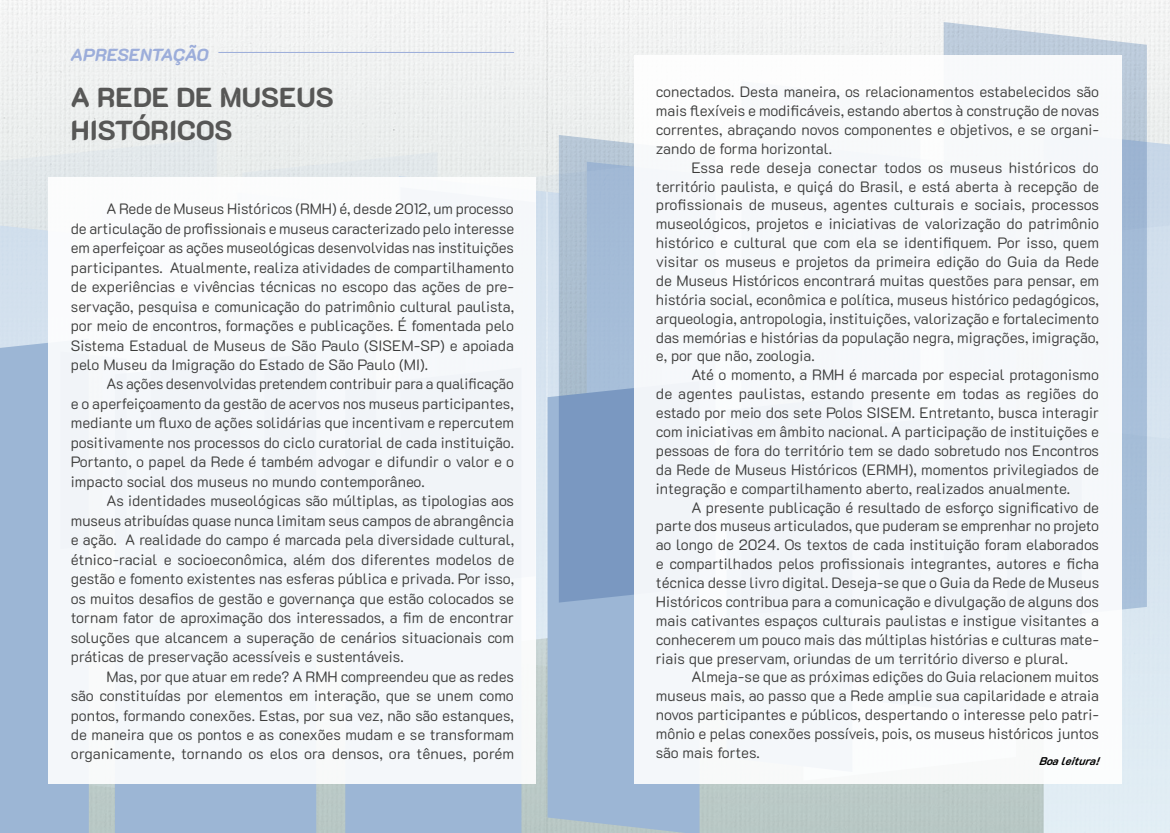
<style>
.page{position:relative;width:1170px;height:833px;background:#fff}
.page>*{position:absolute;margin:0;border:0;box-sizing:border-box;transform-origin:0 0}
.t1{font:800 27.5px/33px "K2 D";color:#575756}
.t2{font:italic 800 17.5px "K2 D";color:#9cadda}
.t3{font:300 15px/18.9px "K2 D";color:#3c3c3b;text-align:justify}
.t4{font:italic 700 11.25px "K2 D";color:#000}
</style>
<div class="page">
<img style="left:0;top:0;width:1169px;height:832px">
<svg style="left:1043px;top:131px;width:126px;height:702px;background:#dae7f1"></svg>
<svg style="left:0;top:138px;width:217px;height:661px;background:#e2e7e9"></svg>
<svg style="left:242px;top:152px;width:195px;height:25px;background:#e4e9ea"></svg>
<svg style="left:465px;top:166px;width:93px;height:510px;background:#d7e3ec"></svg>
<div style="left:1146px;top:224px;width:23px;height:216px;background:#d3e1ee"></div>
<div style="left:0;top:562px;width:89px;height:271px;background:#9cb6d5"></div>
<div style="left:115px;top:783px;width:201px;height:50px;background:#9cb6d5"></div>
<div style="left:345px;top:783px;width:176px;height:50px;background:#9cb6d5"></div>
<div style="left:547px;top:381px;width:152px;height:452px;background:#9cb6d5"></div>
<svg style="left:943px;top:22px;width:203px;height:606px;background:#b5c7db"></svg>
<svg style="left:558px;top:135px;width:75px;height:467px;background:#94adcc"></svg>
<svg style="left:0;top:210px;width:49px;height:352px;background:#b2c7de"></svg>
<div style="left:633px;top:55px;width:488px;height:728px;background:#f5f8fa"></div>
<div style="left:49px;top:177px;width:487px;height:606px;background:#f4f7fa"></div>
<hr style="left:218px;top:52px;width:296px;height:1px;background:#9cadda">
<p class="t2" style="left:71px;top:45px;width:139px">APRESENTAÇÃO</p>
<h1 class="t1" style="left:71px;top:81px;width:264px">A REDE DE MUSEUS<br>HISTÓRICOS</h1>
<p class="t3" style="left:656px;top:82px;width:445px">conectados. Desta maneira, os relacionamentos estabelecidos são mais flexíveis e modificáveis, estando abertos à construção de novas correntes, abraçando novos componentes e objetivos, e se organi&shy;zando de forma horizontal.</p>
<p class="t3" style="left:656px;top:158px;width:445px;text-indent:35px">Essa rede deseja conectar todos os museus históricos do território paulista, e quiçá do Brasil, e está aberta à recepção de profissionais de museus, agentes culturais e sociais, processos museológicos, projetos e iniciativas de valorização do patrimônio histórico e cultural que com ela se identifiquem. Por isso, quem visitar os museus e projetos da primeira edição do Guia da Rede de Museus Históricos encontrará muitas questões para pensar, em história social, econômica e política, museus histórico pedagógicos, arqueologia, antropologia, instituições, valorização e fortalecimento das memórias e histórias da população negra, migrações, imigração, e, por que não, zoologia.</p>
<p class="t3" style="left:656px;top:366px;width:444px;text-indent:35px">Até o momento, a RMH é marcada por especial protagonismo de agentes paulistas, estando presente em todas as regiões do estado por meio dos sete Polos SISEM. Entretanto, busca interagir com iniciativas em âmbito nacional. A participação de instituições e pessoas de fora do território tem se dado sobretudo nos Encontros da Rede de Museus Históricos (ERMH), momentos privilegiados de integração e compartilhamento aberto, realizados anualmente.</p>
<p class="t3" style="left:656px;top:498px;width:445px;text-indent:35px">A presente publicação é resultado de esforço significativo de parte dos museus articulados, que puderam se emprenhar no projeto ao longo de 2024. Os textos de cada instituição foram elaborados e compartilhados pelos profissionais integrantes, autores e ficha técnica desse livro digital. Deseja-se que o Guia da Rede de Museus Históricos contribua para a comunicação e divulgação de alguns dos mais cativantes espaços culturais paulistas e instigue visitantes a conhecerem um pouco mais das múltiplas histórias e culturas mate&shy;riais que preservam, oriundas de um território diverso e plural.</p>
<p class="t3" style="left:656px;top:668px;width:444px;text-indent:35px">Almeja-se que as próximas edições do Guia relacionem muitos museus mais, ao passo que a Rede amplie sua capilaridade e atraia novos participantes e públicos, despertando o interesse pelo patri&shy;mônio e pelas conexões possíveis, pois, os museus históricos juntos são mais fortes.</p>
<p class="t3" style="left:71px;top:199px;width:445px;line-height:19.5px;text-indent:35px">A Rede de Museus Históricos (RMH) é, desde 2012, um processo de articulação de profissionais e museus caracterizado pelo interesse em aperfeiçoar as ações museológicas desenvolvidas nas instituições participantes. Atualmente, realiza atividades de compartilhamento de experiências e vivências técnicas no escopo das ações de pre&shy;servação, pesquisa e comunicação do patrimônio cultural paulista, por meio de encontros, formações e publicações. É fomentada pelo Sistema Estadual de Museus de São Paulo (SISEM-SP) e apoiada pelo Museu da Imigração do Estado de São Paulo (MI).</p>
<p class="t3" style="left:71px;top:374px;width:444px;line-height:19.5px;text-indent:35px">As ações desenvolvidas pretendem contribuir para a qualificação e o aperfeiçoamento da gestão de acervos nos museus participantes, mediante um fluxo de ações solidárias que incentivam e repercutem positivamente nos processos do ciclo curatorial de cada instituição.<br>Portanto, o papel da Rede é também advogar e difundir o valor e o impacto social dos museus no mundo contemporâneo.</p>
<p class="t3" style="left:71px;top:491px;width:445px;line-height:19.5px;text-indent:35px">As identidades museológicas são múltiplas, as tipologias aos museus atribuídas quase nunca limitam seus campos de abrangência e ação. A realidade do campo é marcada pela diversidade cultural, étnico-racial e socioeconômica, além dos diferentes modelos de gestão e fomento existentes nas esferas pública e privada. Por isso, os muitos desafios de gestão e governança que estão colocados se tornam fator de aproximação dos interessados, a fim de encontrar soluções que alcancem a superação de cenários situacionais com práticas de preservação acessíveis e sustentáveis.</p>
<p class="t3" style="left:71px;top:666px;width:444px;line-height:19.5px;text-indent:35px">Mas, por que atuar em rede? A RMH compreendeu que as redes são constituídas por elementos em interação, que se unem como pontos, formando conexões. Estas, por sua vez, não são estanques, de maneira que os pontos e as conexões mudam e se transformam organicamente, tornando os elos ora densos, ora tênues, porém</p>
<p class="t4" style="left:1039px;top:754px;width:65px">Boaleitura!</p>
</div>
